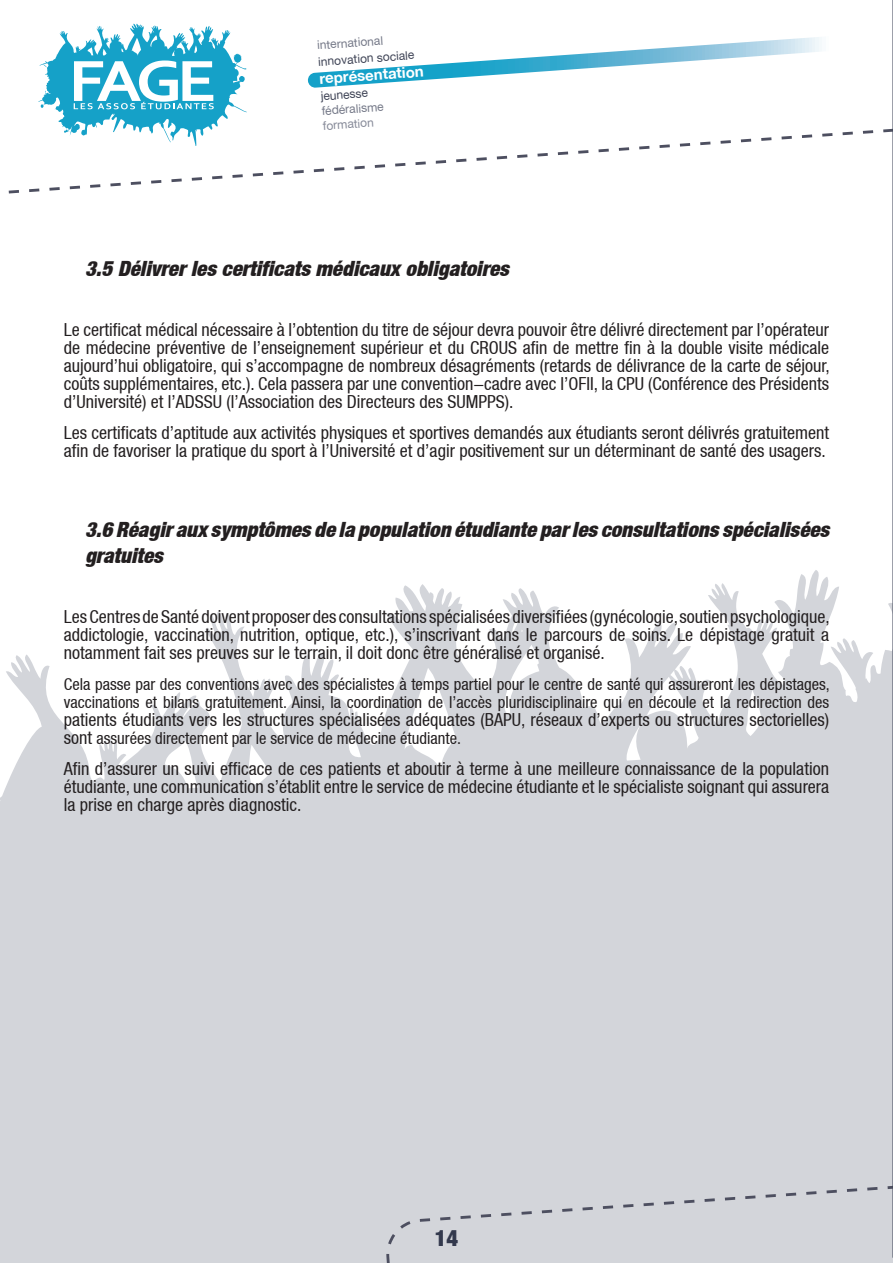
<style>
.page{position:relative;width:893px;height:1263px;background:#fff}
.page>*{position:absolute;margin:0;border:0;box-sizing:border-box;transform-origin:0 0}
.t1{font:900 condensed 22.5px "Helvetica Neue LT";color:#33394d}
.t2{font:italic 900 condensed 21px/25.2px "Helvetica Neue LT";color:#231f20}
.t3{font:condensed 18px/18px "Helvetica Neue LT";color:#231f20;text-align:justify}
.t4{font:condensed 16.5px/18px "Helvetica Neue LT";color:#231f20}
.t5{font:700 15px "Helvetica Neue LT";color:#fff}
.t6{font:12px "Helvetica Neue LT";color:#404557}
.t7{font:12px "Helvetica Neue LT";color:#767a89}
.t8{font:12px "Helvetica Neue LT";color:#878b99}
.s1{font-size:18px}
</style>
<div class="page">
<svg style="left:0;top:570px;width:892px;height:388px;fill:#d3d5da"></svg>
<div style="left:0;top:958px;width:893px;height:305px;background:#d3d5da"></div>
<svg style="left:8px;top:23px;width:884px;height:171px"></svg>
<svg style="left:386px;top:1186px;width:506px;height:77px"></svg>
<svg style="left:38px;top:24px;width:209px;height:122px"></svg>
<hr style="left:892px;top:0;width:1px;height:1258px;background:#3f4558">
<p class="t7" style="left:317px;top:38px;width:67px;rotate:-4deg">international</p>
<p class="t6" style="left:318px;top:54px;width:98px;rotate:-4deg">innovation sociale</p>
<p class="t5" style="left:319px;top:69px;width:106px;rotate:-4deg">représentation</p>
<p class="t6" style="left:320px;top:89px;width:49px;rotate:-4deg">jeunesse</p>
<p class="t7" style="left:321px;top:104px;width:64px;rotate:-4deg">fédéralisme</p>
<p class="t8" style="left:322px;top:119px;width:53px;rotate:-4deg">formation</p>
<p class="t2" style="left:85px;top:255px;width:425px">3.5 Délivrer les certificats médicaux obligatoires</p>
<p class="t3" style="left:64px;top:321px;width:768px">Le certificat médical nécessaire à l’obtention du titre de séjour devra pouvoir être délivré directement par l’opérateur de médecine préventive de l’enseignement supérieur et du CROUS afin de mettre fin à la double visite médicale aujourd’hui obligatoire, qui s’accompagne de nombreux désagréments (retards de délivrance de la carte de séjour, coûts supplémentaires, etc.). Cela passera par une convention-cadre avec l’OFII, la CPU (Conférence des Présidents d’Université) et l’ADSSU (l’Association des Directeurs des SUMPPS).</p>
<p class="t3" style="left:64px;top:423px;width:767px">Les certificats d’aptitude aux activités physiques et sportives demandés aux étudiants seront délivrés gratuitement afin de favoriser la pratique du sport à l’Université et d’agir positivement sur un déterminant de santé des usagers.</p>
<p class="t2" style="left:85px;top:517px;width:746px">3.6 Réagir aux symptômes de la population étudiante par les consultations spécialisées gratuites</p>
<p class="t3" style="left:64px;top:608px;width:767px">Les Centres de Santé doivent proposer des consultations spécialisées diversifiées (gynécologie, soutien psychologique, addictologie, vaccination, nutrition, optique, etc.), s’inscrivant dans le parcours de soins. Le dépistage gratuit a notamment fait ses preuves sur le terrain, il doit donc être généralisé et organisé.</p>
<p class="t4" style="left:64px;top:675px;width:768px">Cela passe par des conventions avec des spécialistes à temps partiel pour le centre de santé qui assureront les dépistages, vaccinations et bilans gratuitement. Ainsi, la coordination de l’accès pluridisciplinaire qui en découle et la redirection des</p>
<p class="t3" style="left:64px;top:710px;width:767px">patients étudiants vers les structures spécialisées adéquates (BAPU, réseaux d’experts ou structures sectorielles)</p>
<p class="t4" style="left:64px;top:729px;width:399px"><span class="s1">sont</span> assurées directement par le service de médecine étudiante.</p>
<p class="t3" style="left:64px;top:759px;width:767px">Afin d’assurer un suivi efficace de ces patients et aboutir à terme à une meilleure connaissance de la population étudiante, une communication s’établit entre le service de médecine étudiante et le spécialiste soignant qui assurera la prise en charge après diagnostic.</p>
<p class="t1" style="left:435px;top:1224px;width:25px">14</p>
</div>
